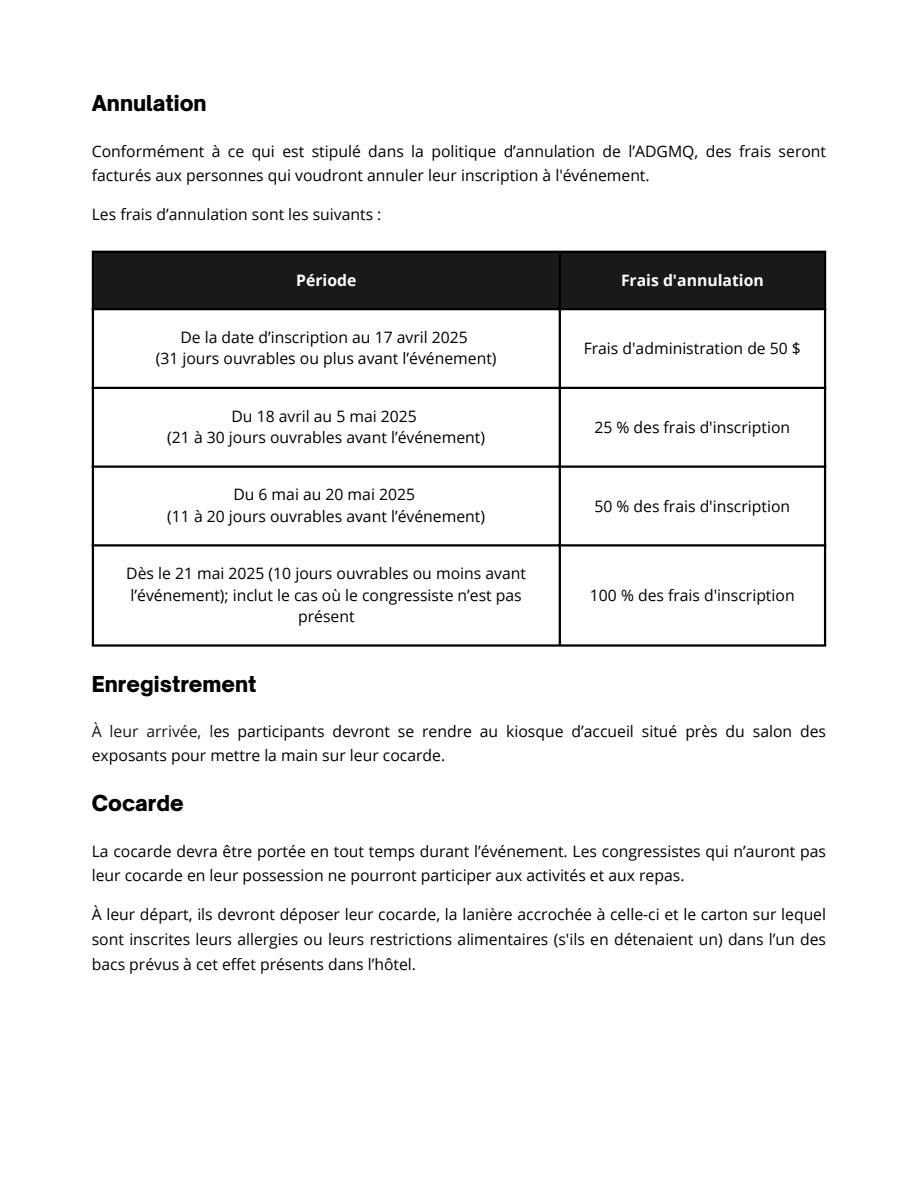
<style>
.page{position:relative;width:918px;height:1188px;background:#fff}
.page>*{position:absolute;margin:0;border:0;box-sizing:border-box;transform-origin:0 0}
.t1{font:900 21px "Open Sauce One";color:#000}
.t2{font:15.75px/24.8px "Open Sans";color:#000}
.t3{font:700 15.75px "Open Sans";color:#fff}
.s1{color:#191919}
</style>
<div class="page">
<div style="left:94px;top:253px;width:730px;height:55px;background:#191919"></div>
<hr style="left:92px;top:253px;width:2px;height:391px;background:#000">
<hr style="left:559px;top:253px;width:2px;height:391px;background:#000">
<hr style="left:824px;top:253px;width:2px;height:391px;background:#000">
<hr style="left:92px;top:251px;width:734px;height:2px;background:#000">
<hr style="left:92px;top:308px;width:734px;height:2px;background:#000">
<hr style="left:92px;top:387px;width:734px;height:2px;background:#000">
<hr style="left:92px;top:466px;width:734px;height:2px;background:#000">
<hr style="left:92px;top:544px;width:734px;height:3px;background:#000">
<hr style="left:92px;top:644px;width:734px;height:3px;background:#000">
<h1 class="t1" style="left:92px;top:90px;width:116px">Annulation</h1>
<p class="t2" style="left:92px;top:138px;width:736px">Conformément à ce qui est stipulé dans la politique d’annulation de l’ADGMQ, des frais seront facturés aux personnes qui voudront annuler leur inscription à l'événement.</p>
<p class="t2" style="left:92px;top:202px;width:291px">Les frais d’annulation sont les suivants :</p>
<p class="t3" style="left:296px;top:269px;width:62px">Période</p>
<p class="t3" style="left:621px;top:269px;width:144px">Frais d'annulation</p>
<p class="t2" style="left:180px;top:324px;width:289px">De la date d’inscription au 17 avril 2025</p>
<p class="t2" style="left:156px;top:346px;width:342px">(31 jours ouvrables ou plus avant l’événement)</p>
<p class="t2" style="left:232px;top:403px;width:187px">Du 18 avril au 5 mai 2025</p>
<p class="t2" style="left:167px;top:425px;width:319px">(21 à 30 jours ouvrables avant l’événement)</p>
<p class="t2" style="left:233px;top:482px;width:183px">Du 6 mai au 20 mai 2025</p>
<p class="t2" style="left:167px;top:503px;width:319px">(11 à 20 jours ouvrables avant l’événement)</p>
<p class="t2" style="left:126px;top:562px;width:401px;line-height:21.3px;text-align:center">Dès le 21 mai 2025 (10 jours ouvrables ou moins avant l’événement); inclut le cas où le congressiste n’est pas présent</p>
<p class="t2" style="left:584px;top:336px;width:219px">Frais d'administration de 50 $</p>
<p class="t2" style="left:594px;top:414px;width:197px">25 % des frais d'inscription</p>
<p class="t2" style="left:594px;top:493px;width:197px">50 % des frais d'inscription</p>
<p class="t2" style="left:590px;top:582px;width:206px">100 % des frais d'inscription</p>
<h1 class="t1" style="left:92px;top:671px;width:166px">Enregistrement</h1>
<p class="t2" style="left:92px;top:718px;width:736px"><span class="s1">À leur arrivée, l</span>es participants devront se rendre au kiosque d’accueil situé près du salon des exposants pour mettre la main sur leur cocarde.</p>
<h1 class="t1" style="left:92px;top:790px;width:93px">Cocarde</h1>
<p class="t2" style="left:92px;top:838px;width:736px">La cocarde devra être portée en tout temps durant l’événement. Les congressistes qui n’auront pas leur cocarde en leur possession ne pourront participer aux activités et aux repas.</p>
<p class="t2" style="left:92px;top:902px;width:736px;text-align:justify">À leur départ, ils devront déposer leur cocarde, la lanière accrochée à celle-ci et le carton sur lequel sont inscrites leurs allergies ou leurs restrictions alimentaires (s'ils en détenaient un) dans l’un des bacs prévus à cet effet présents dans l’hôtel.</p>
</div>
